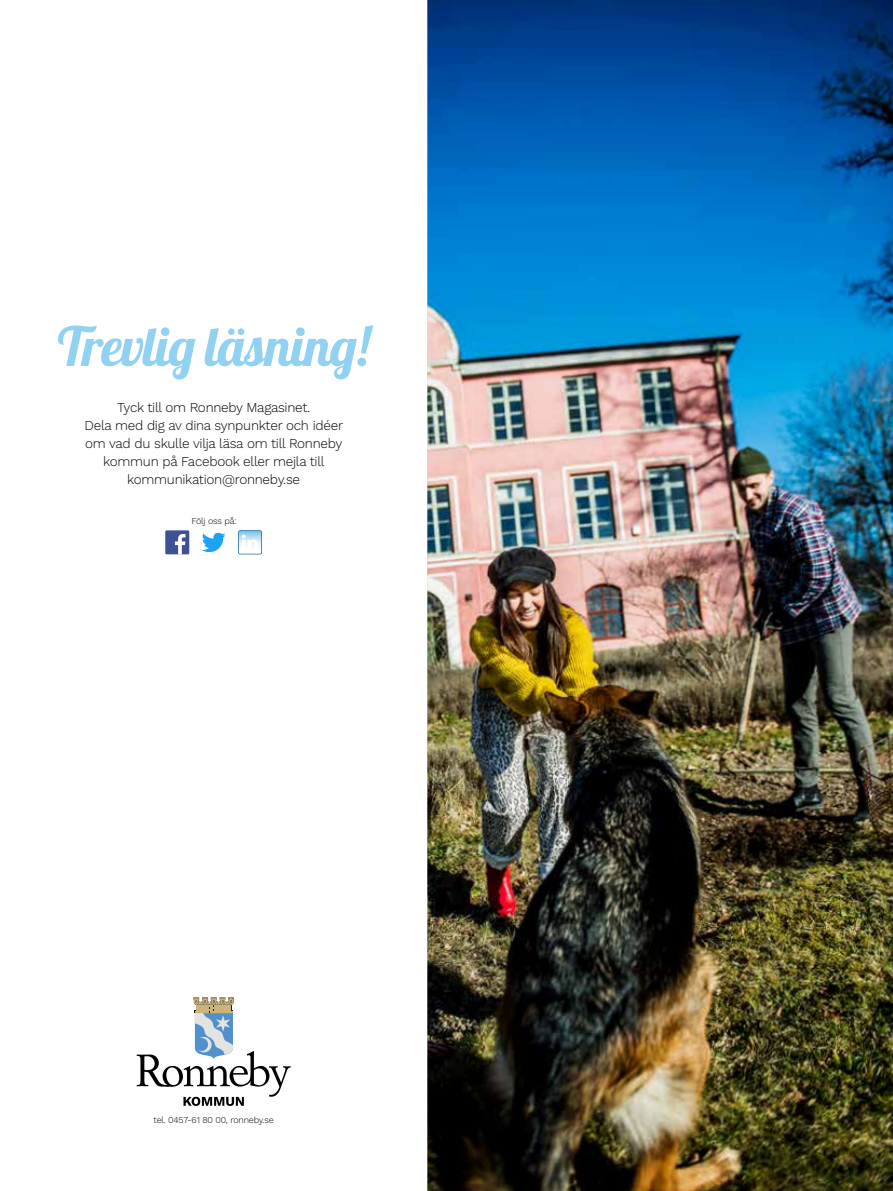
<style>
.page{position:relative;width:893px;height:1191px;background:#fff}
.page>*{position:absolute;margin:0;border:0;box-sizing:border-box;transform-origin:0 0}
.t1{font:54px "Lobster";letter-spacing:-.02em;color:#91d1f2}
.t2{font:300 13.5px/18px "Work Sans";letter-spacing:-.02em;color:#000;text-align:center}
.t3{font:300 9px "Work Sans";letter-spacing:-.02em;color:#000}
</style>
<div class="page">
<img style="left:427px;top:0;width:466px;height:1191px">
<svg style="left:137px;top:997px;width:154px;height:109px"></svg>
<svg style="left:238px;top:530px;width:24px;height:24px"></svg>
<svg style="left:202px;top:532px;width:24px;height:20px"></svg>
<div style="left:165px;top:530px;width:24px;height:24px;background:#3e5293"></div>
<svg style="left:175px;top:534px;width:11px;height:20px"></svg>
<h1 class="t1" style="left:58px;top:312px;width:313px">Trevlig läsning!</h1>
<p class="t2" style="left:85px;top:398px;width:260px">Tyck till om Ronneby Magasinet.<br>Dela med dig av dina synpunkter och idéer om vad du skulle vilja läsa om till Ronneby kommun på Facebook eller mejla till kommunikation@ronneby.se</p>
<p class="t3" style="left:192px;top:515px;width:47px">Följ oss på:</p>
<p class="t3" style="left:153px;top:1115px;width:122px">tel. 0457-61 80 00, ronneby.se</p>
</div>
